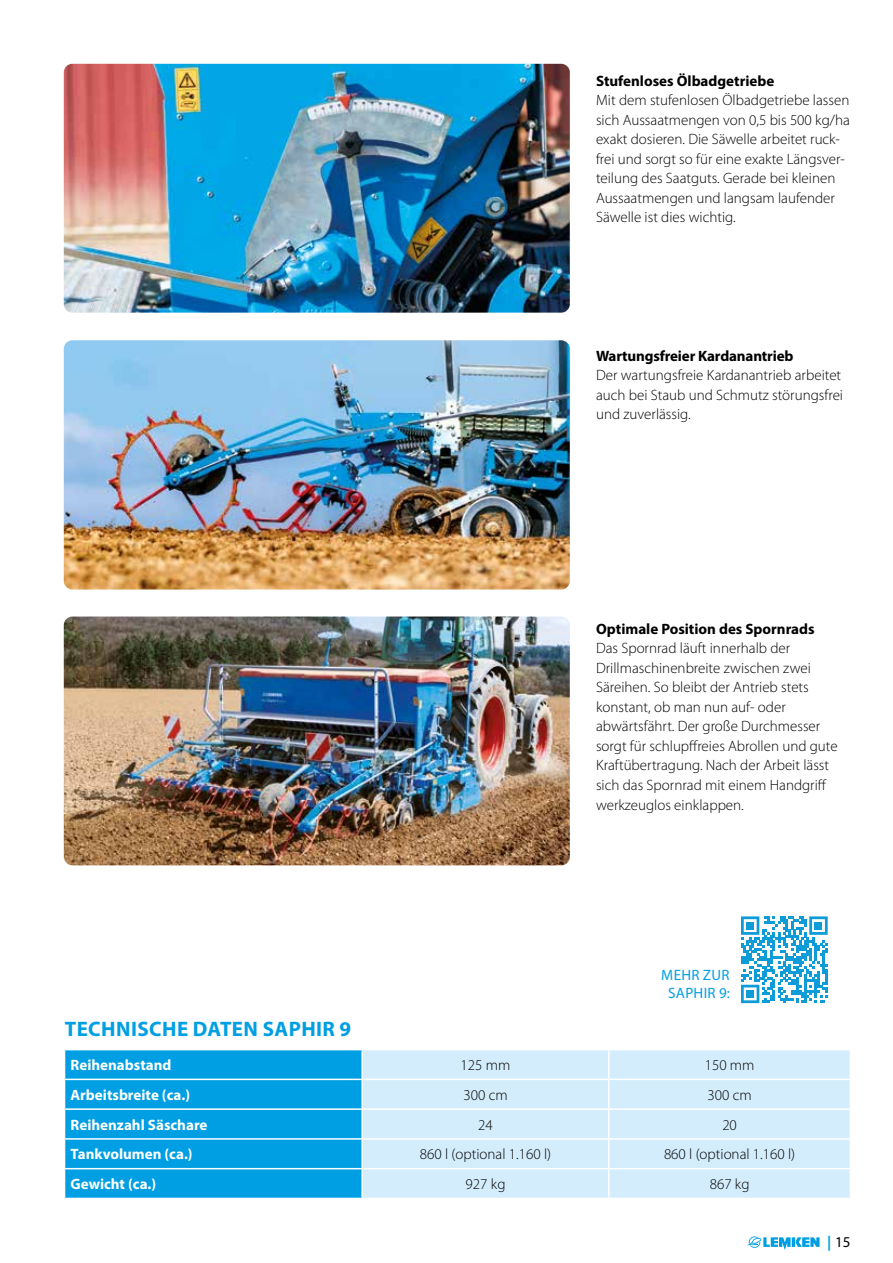
<style>
.page{position:relative;width:893px;height:1263px;background:#fff}
.page>*{position:absolute;margin:0;border:0;box-sizing:border-box;transform-origin:0 0}
.t1{font:700 21px "Myriad Pro";letter-spacing:.02em;color:#009fe3}
.t2{font:300 15px/19.5px "Myriad Pro";color:#000}
.t3{font:700 15px "Myriad Pro";color:#000}
.t4{font:700 15px "Myriad Pro";color:#fff}
.t5{font:15px/18px "Myriad Pro";letter-spacing:.02em;color:#009fe3;text-align:center}
.t6{font:15px "Myriad Pro";color:#000}
.s1{font-weight:700;color:#009fe3}
</style>
<div class="page">
<svg style="left:747px;top:1236px;width:73px;height:13px"></svg>
<img style="left:64px;top:64px;width:506px;height:249px">
<img style="left:64px;top:616px;width:506px;height:249px">
<img style="left:64px;top:340px;width:506px;height:249px">
<div style="left:363px;top:1050px;width:487px;height:148px;background:#d4edfc"></div>
<hr style="left:608px;top:1050px;width:2px;height:29px;background:#fff">
<hr style="left:362px;top:1079px;width:247px;height:1px;background:#fff">
<hr style="left:609px;top:1079px;width:242px;height:1px;background:#fff">
<hr style="left:608px;top:1080px;width:2px;height:28px;background:#fff">
<hr style="left:362px;top:1108px;width:247px;height:2px;background:#fff">
<hr style="left:609px;top:1108px;width:242px;height:2px;background:#fff">
<hr style="left:608px;top:1110px;width:2px;height:28px;background:#fff">
<hr style="left:362px;top:1138px;width:247px;height:2px;background:#fff">
<hr style="left:609px;top:1138px;width:242px;height:2px;background:#fff">
<hr style="left:608px;top:1140px;width:2px;height:28px;background:#fff">
<svg style="left:64px;top:1050px;width:298px;height:148px;background:#0ca3e4"></svg>
<hr style="left:362px;top:1168px;width:247px;height:1px;background:#fff">
<hr style="left:361px;top:1169px;width:2px;height:29px;background:#fff">
<hr style="left:609px;top:1168px;width:242px;height:1px;background:#fff">
<hr style="left:608px;top:1169px;width:2px;height:29px;background:#fff">
<svg style="left:741px;top:916px;width:87px;height:87px"></svg>
<div style="left:746px;top:922px;width:8px;height:7px;background:#0e9cd9"></div>
<div style="left:814px;top:922px;width:8px;height:7px;background:#0e9cd9"></div>
<div style="left:746px;top:990px;width:8px;height:8px;background:#0e9cd9"></div>
<p class="t3" style="left:596px;top:71px;width:180px">Stufenloses Ölbadgetriebe</p>
<p class="t2" style="left:596px;top:90px;width:255px">Mit dem stufenlosen Ölbadgetriebe lassen sich Aussaatmengen von 0,5 bis 500 kg/ha exakt dosieren. Die Säwelle arbeitet ruck&shy;frei und sorgt so für eine exakte Längsver&shy;teilung des Saatguts. Gerade bei kleinen Aussaatmengen und langsam laufender Säwelle ist dies wichtig.</p>
<p class="t3" style="left:596px;top:346px;width:199px">Wartungsfreier Kardanantrieb</p>
<p class="t2" style="left:596px;top:366px;width:249px">Der wartungsfreie Kardanantrieb arbeitet auch bei Staub und Schmutz störungsfrei und zuverlässig.</p>
<p class="t3" style="left:596px;top:619px;width:220px">Optimale Position des Spornrads</p>
<p class="t2" style="left:596px;top:639px;width:243px">Das Spornrad läuft innerhalb der Drillmaschinenbreite zwischen zwei Säreihen. So bleibt der Antrieb stets konstant, ob man nun auf- oder abwärtsfährt. Der große Durchmesser sorgt für schlupffreies Abrollen und gute Kraftübertragung. Nach der Arbeit lässt sich das Spornrad mit einem Handgriff werkzeuglos einklappen.</p>
<p class="t5" style="left:661px;top:965px;width:70px">MEHR ZUR<br>SAPHIR 9:</p>
<h1 class="t1" style="left:65px;top:1015px;width:288px">TECHNISCHE DATEN SAPHIR 9</h1>
<p class="t4" style="left:71px;top:1055px;width:102px">Reihenabstand</p>
<p class="t2" style="left:461px;top:1055px;width:51px">125 mm</p>
<p class="t2" style="left:705px;top:1055px;width:51px">150 mm</p>
<p class="t4" style="left:71px;top:1085px;width:121px">Arbeitsbreite (ca.)</p>
<p class="t2" style="left:463px;top:1085px;width:46px">300 cm</p>
<p class="t2" style="left:707px;top:1085px;width:46px">300 cm</p>
<p class="t4" style="left:71px;top:1115px;width:138px">Reihenzahl Säschare</p>
<p class="t2" style="left:478px;top:1115px;width:16px">24</p>
<p class="t2" style="left:722px;top:1115px;width:16px">20</p>
<p class="t4" style="left:71px;top:1144px;width:124px">Tankvolumen (ca.)</p>
<p class="t2" style="left:420px;top:1144px;width:133px">860 l (optional 1.160 l)</p>
<p class="t2" style="left:664px;top:1144px;width:133px">860 l (optional 1.160 l)</p>
<p class="t4" style="left:71px;top:1174px;width:87px">Gewicht (ca.)</p>
<p class="t2" style="left:466px;top:1174px;width:41px">927 kg</p>
<p class="t2" style="left:710px;top:1174px;width:41px">867 kg</p>
<p class="t6" style="left:827px;top:1232px;width:25px"><span class="s1">|</span> 15</p>
</div>
